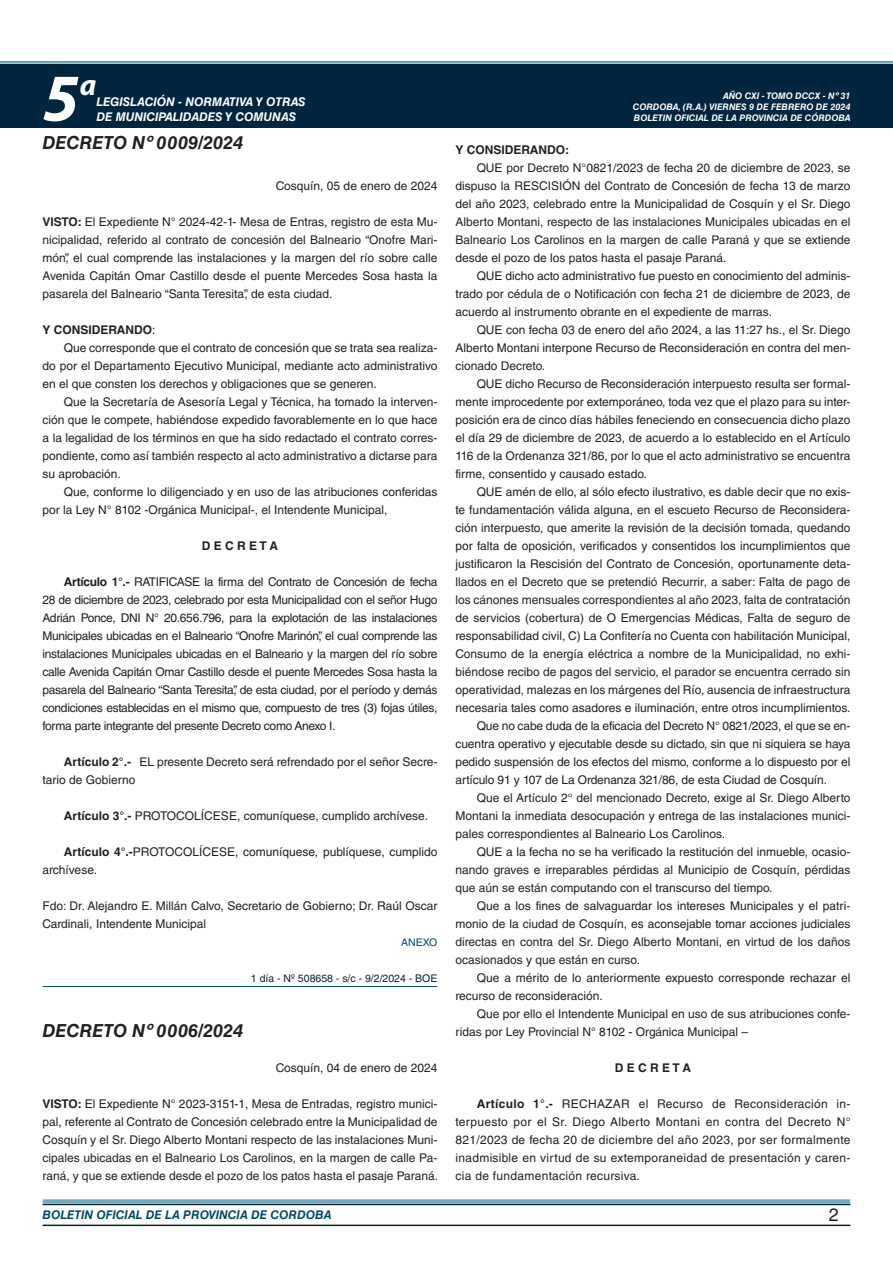
<style>
.page{position:relative;width:893px;height:1263px;background:#fff}
.page>*{position:absolute;margin:0;border:0;box-sizing:border-box;transform-origin:0 0}
.t1{font:italic 700 67.5px "Myriad Pro";color:#fff}
.t2{font:italic 700 30px "Myriad Pro";color:#fff}
.NOMBRE_DE_MINISTERIO{font:italic 700 18px "Helvetica LT Std";color:#231f20}
.t3{font:18px "Helvetica LT Std";color:#231f20}
.TEXTO_BASE{font:12px/18px "Helvetica LT Std";color:#231f20;text-align:justify}
.t4{font:italic 700 12px "Helvetica LT Std";color:#fff}
.FECHA{font:12px "Helvetica LT Std";color:#231f20}
.t5{font:italic 700 12px "Helvetica LT Std";color:#004b6c}
.TEXTO_BASE-2{font:700 12px "Helvetica LT Std";color:#231f20}
.RESUELVE{font:700 12px "Helvetica LT Std";color:#231f20}
.FECHA_DE_VENCIMIENTO{font:10.5px "Helvetica LT Std";color:#00263f}
.ANEXO{font:10.5px "Helvetica LT Std";color:#004b6c}
.t6{font:italic 700 9px/10.8px "Helvetica LT Std";color:#fff;text-align:justify}
.s1{font-weight:700}
.s2{font-weight:400}
</style>
<div class="page">
<div style="left:0;top:61px;width:893px;height:6px;background:#fff;opacity:.75"></div>
<div style="left:0;top:64px;width:893px;height:64px;background:#00263f"></div>
<hr style="left:43px;top:1224px;width:807px;height:2px;background:#00263f">
<div style="left:42px;top:1198px;width:809px;height:8px;background:#fff;opacity:.75"></div>
<hr style="left:43px;top:986px;width:394px;height:1px;background:#004b6c">
<h1 class="t1" style="left:43px;top:54px;width:38px">5</h1>
<h2 class="t2" style="left:80px;top:66px;width:18px">a</h2>
<p class="NOMBRE_DE_MINISTERIO" style="left:43px;top:131px;width:202px">DECRETO Nº 0009/2024</p>
<p class="t4" style="left:96px;top:95px;width:211px">LEGISLACIÓN - NORMATIVA Y OTRAS</p>
<p class="t4" style="left:96px;top:109px;width:201px">DE MUNICIPALIDADES Y COMUNAS</p>
<p class="FECHA" style="left:276px;top:179px;width:163px">Cosquín, 05 de enero de 2024</p>
<p class="TEXTO_BASE" style="left:43px;top:213px;width:396px"><span class="s1">VISTO:</span> El Expediente N° 2024-42-1- Mesa de Entras, registro de esta Mu&shy;nicipalidad, referido al contrato de concesión del Balneario “Onofre Mari&shy;món”, el cual comprende las instalaciones y la margen del río sobre calle Avenida Capitán Omar Castillo desde el puente Mercedes Sosa hasta la pasarela del Balneario “Santa Teresita”, de esta ciudad.</p>
<p class="TEXTO_BASE-2" style="left:43px;top:322px;width:115px">Y CONSIDERANDO<span class="s2">:</span></p>
<p class="TEXTO_BASE" style="left:43px;top:339px;width:396px;text-indent:21px">Que corresponde que el contrato de concesión que se trata sea realiza&shy;do por el Departamento Ejecutivo Municipal, mediante acto administrativo en el que consten los derechos y obligaciones que se generen.</p>
<p class="TEXTO_BASE" style="left:43px;top:393px;width:396px;text-indent:21px">Que la Secretaría de Asesoría Legal y Técnica, ha tomado la interven&shy;ción que le compete, habiéndose expedido favorablemente en lo que hace a la legalidad de los términos en que ha sido redactado el contrato corres&shy;pondiente, como así también respecto al acto administrativo a dictarse para su aprobación.</p>
<p class="TEXTO_BASE" style="left:43px;top:483px;width:396px;text-indent:21px">Que, conforme lo diligenciado y en uso de las atribuciones conferidas por la Ley N° 8102 -Orgánica Municipal-, el Intendente Municipal,</p>
<p class="RESUELVE" style="left:202px;top:538px;width:78px">D E C R E T A</p>
<p class="TEXTO_BASE" style="left:43px;top:573px;width:396px;text-indent:21px"><span class="s1">Artículo 1°.-</span> RATIFICASE la firma del Contrato de Concesión de fecha 28 de diciembre de 2023, celebrado por esta Municipalidad con el señor Hugo Adrián Ponce, DNI N° 20.656.796, para la explotación de las instalaciones Municipales ubicadas en el Balneario “Onofre Marinón”, el cual comprende las instalaciones Municipales ubicadas en el Balneario y la margen del río sobre calle Avenida Capitán Omar Castillo desde el puente Mercedes Sosa hasta la pasarela del Balneario “Santa Teresita”, de esta ciudad, por el período y demás condiciones establecidas en el mismo que, compuesto de tres (3) fojas útiles, forma parte integrante del presente Decreto como Anexo I.</p>
<p class="TEXTO_BASE" style="left:43px;top:753px;width:396px;text-indent:21px"><span class="s1">Artículo 2°.-</span> EL presente Decreto será refrendado por el señor Secre&shy;tario de Gobierno</p>
<p class="TEXTO_BASE" style="left:64px;top:807px;width:366px"><span class="s1">Artículo 3°.-</span> PROTOCOLÍCESE, comuníquese, cumplido archívese.</p>
<p class="TEXTO_BASE" style="left:43px;top:843px;width:396px;text-indent:21px"><span class="s1">Artículo 4°.-</span>PROTOCOLÍCESE, comuníquese, publíquese, cumplido archívese.</p>
<p class="TEXTO_BASE" style="left:43px;top:897px;width:396px">Fdo: Dr. Alejandro E. Millán Calvo, Secretario de Gobierno; Dr. Raúl Oscar<br>Cardinali, Intendente Municipal</p>
<p class="ANEXO" style="left:401px;top:936px;width:38px">ANEXO</p>
<p class="FECHA_DE_VENCIMIENTO" style="left:251px;top:972px;width:188px">1 día - Nº 508658 - s/c - 9/2/2024 - BOE</p>
<p class="NOMBRE_DE_MINISTERIO" style="left:43px;top:1020px;width:202px">DECRETO Nº 0006/2024</p>
<p class="FECHA" style="left:276px;top:1061px;width:163px">Cosquín, 04 de enero de 2024</p>
<p class="TEXTO_BASE" style="left:43px;top:1095px;width:397px"><span class="s1">VISTO:</span> El Expediente N° 2023-3151-1, Mesa de Entradas, registro munici&shy;pal, referente al Contrato de Concesión celebrado entre la Municipalidad de Cosquín y el Sr. Diego Alberto Montani respecto de las instalaciones Muni&shy;cipales ubicadas en el Balneario Los Carolinos, en la margen de calle Pa&shy;raná, y que se extiende desde el pozo de los patos hasta el pasaje Paraná.</p>
<p class="t6" style="left:633px;top:91px;width:219px;text-indent:90px">AÑO CXI - TOMO DCCX - Nº 31<br>CORDOBA, (R.A.) VIERNES 9 DE FEBRERO DE 2024<br>BOLETIN OFICIAL DE LA PROVINCIA DE CÓRDOBA</p>
<p class="TEXTO_BASE-2" style="left:455px;top:142px;width:115px">Y CONSIDERANDO:</p>
<p class="TEXTO_BASE" style="left:455px;top:159px;width:396px;text-indent:21px">QUE por Decreto N°0821/2023 de fecha 20 de diciembre de 2023, se dispuso la RESCISIÓN del Contrato de Concesión de fecha 13 de marzo del año 2023, celebrado entre la Municipalidad de Cosquín y el Sr. Diego Alberto Montani, respecto de las instalaciones Municipales ubicadas en el Balneario Los Carolinos en la margen de calle Paraná y que se extiende desde el pozo de los patos hasta el pasaje Paraná.</p>
<p class="TEXTO_BASE" style="left:455px;top:267px;width:396px;text-indent:21px">QUE dicho acto administrativo fue puesto en conocimiento del adminis&shy;trado por cédula de o Notificación con fecha 21 de diciembre de 2023, de acuerdo al instrumento obrante en el expediente de marras.</p>
<p class="TEXTO_BASE" style="left:455px;top:321px;width:397px;text-indent:21px">QUE con fecha 03 de enero del año 2024, a las 11:27 hs., el Sr. Diego Alberto Montani interpone Recurso de Reconsideración en contra del men&shy;cionado Decreto.</p>
<p class="TEXTO_BASE" style="left:455px;top:375px;width:396px;text-indent:21px">QUE dicho Recurso de Reconsideración interpuesto resulta ser formal&shy;mente improcedente por extemporáneo, toda vez que el plazo para su inter&shy;posición era de cinco días hábiles feneciendo en consecuencia dicho plazo el día 29 de diciembre de 2023, de acuerdo a lo establecido en el Artículo 116 de la Ordenanza 321/86, por lo que el acto administrativo se encuentra firme, consentido y causado estado.</p>
<p class="TEXTO_BASE" style="left:455px;top:483px;width:397px;text-indent:21px">QUE amén de ello, al sólo efecto ilustrativo, es dable decir que no exis&shy;te fundamentación válida alguna, en el escueto Recurso de Reconsidera&shy;ción interpuesto, que amerite la revisión de la decisión tomada, quedando por falta de oposición, verificados y consentidos los incumplimientos que justificaron la Rescisión del Contrato de Concesión, oportunamente deta&shy;llados en el Decreto que se pretendió Recurrir, a saber: Falta de pago de los cánones mensuales correspondientes al año 2023, falta de contratación de servicios (cobertura) de O Emergencias Médicas, Falta de seguro de responsabilidad civil, C) La Confitería no Cuenta con habilitación Municipal, Consumo de la energía eléctrica a nombre de la Municipalidad, no exhi&shy;biéndose recibo de pagos del servicio, el parador se encuentra cerrado sin operatividad, malezas en los márgenes del Río, ausencia de infraestructura necesaria tales como asadores e iluminación, entre otros incumplimientos.</p>
<p class="TEXTO_BASE" style="left:455px;top:717px;width:396px;text-indent:21px">Que no cabe duda de la eficacia del Decreto N° 0821/2023, el que se en&shy;cuentra operativo y ejecutable desde su dictado, sin que ni siquiera se haya pedido suspensión de los efectos del mismo, conforme a lo dispuesto por el artículo 91 y 107 de La Ordenanza 321/86, de esta Ciudad de Cosquín.</p>
<p class="TEXTO_BASE" style="left:455px;top:789px;width:396px;text-indent:21px">Que el Artículo 2° del mencionado Decreto, exige al Sr. Diego Alberto Montani la inmediata desocupación y entrega de las instalaciones munici&shy;pales correspondientes al Balneario Los Carolinos.</p>
<p class="TEXTO_BASE" style="left:455px;top:843px;width:396px;text-indent:21px">QUE a la fecha no se ha verificado la restitución del inmueble, ocasio&shy;nando graves e irreparables pérdidas al Municipio de Cosquín, pérdidas que aún se están computando con el transcurso del tiempo.</p>
<p class="TEXTO_BASE" style="left:455px;top:897px;width:396px;text-indent:21px">Que a los fines de salvaguardar los intereses Municipales y el patri&shy;monio de la ciudad de Cosquín, es aconsejable tomar acciones judiciales directas en contra del Sr. Diego Alberto Montani, en virtud de los daños ocasionados y que están en curso.</p>
<p class="TEXTO_BASE" style="left:455px;top:969px;width:396px;text-indent:21px">Que a mérito de lo anteriormente expuesto corresponde rechazar el recurso de reconsideración.</p>
<p class="TEXTO_BASE" style="left:455px;top:1005px;width:396px;text-indent:21px">Que por ello el Intendente Municipal en uso de sus atribuciones confe&shy;ridas por Ley Provincial N° 8102 - Orgánica Municipal –</p>
<p class="RESUELVE" style="left:615px;top:1060px;width:78px">D E C R E T A</p>
<p class="TEXTO_BASE" style="left:455px;top:1095px;width:396px;text-indent:21px"><span class="s1">Artículo 1°.-</span> RECHAZAR el Recurso de Reconsideración in&shy;terpuesto por el Sr. Diego Alberto Montani en contra del Decreto N° 821/2023 de fecha 20 de diciembre del año 2023, por ser formalmente inadmisible en virtud de su extemporaneidad de presentación y caren&shy;cia de fundamentación recursiva.</p>
<p class="t5" style="left:43px;top:1208px;width:290px">BOLETIN OFICIAL DE LA PROVINCIA DE CORDOBA</p>
<p class="t3" style="left:829px;top:1204px;width:12px">2</p>
</div>
